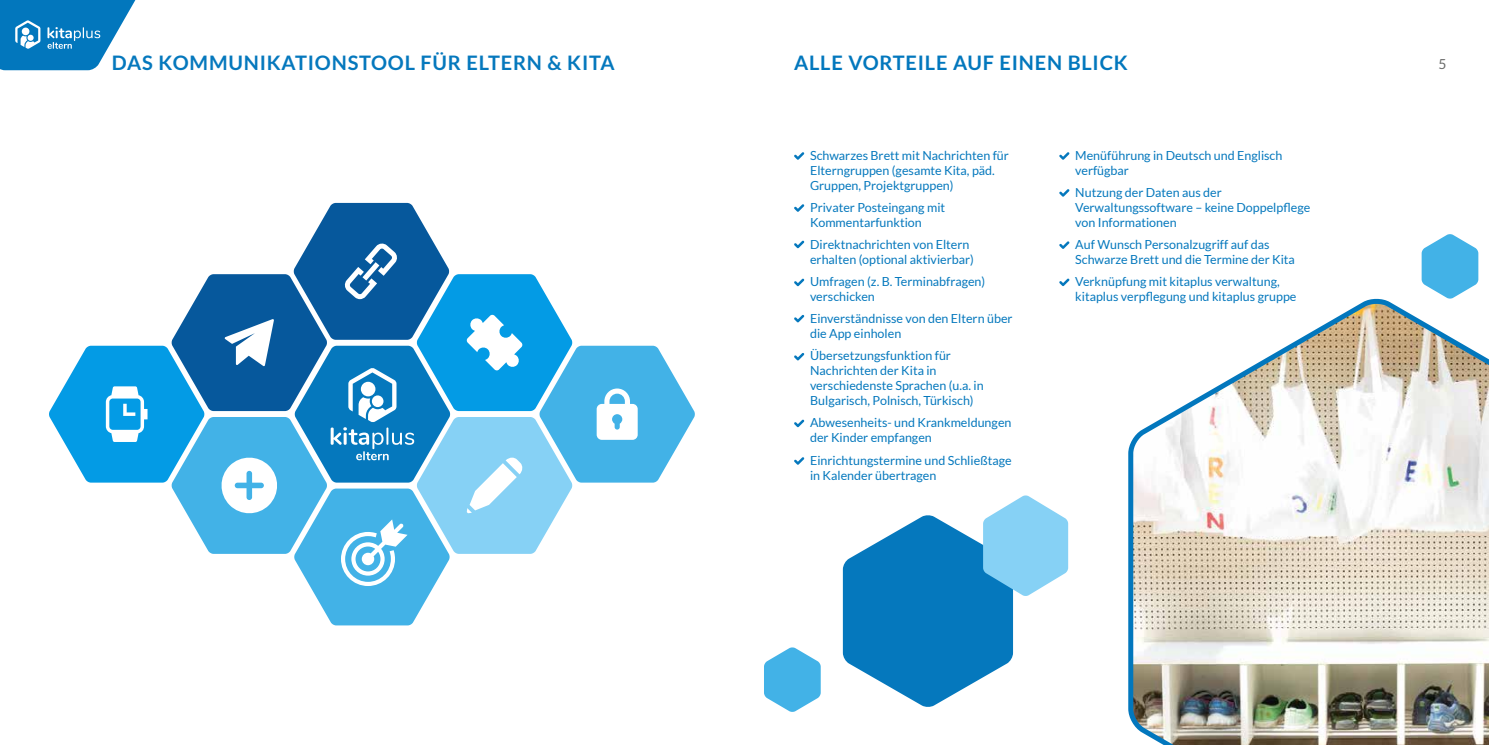
<style>
.page{position:relative;width:1489px;height:745px;background:#fff}
.page>*{position:absolute;margin:0;border:0;box-sizing:border-box;transform-origin:0 0}
.t1{font:700 20px "Lato";letter-spacing:.04em;color:#0578bd}
.t2{font:700 20px "Lato";letter-spacing:.04em;color:#0277bd}
.t3{font:13.75px "Lato";color:#676867}
.t4{font:12.5px/15px "Lato";color:#0578bd}
</style>
<div class="page">
<svg style="left:0;top:0;width:136px;height:70px"></svg>
<svg style="left:794px;top:152px;width:10px;height:8px"></svg>
<svg style="left:794px;top:204px;width:10px;height:8px"></svg>
<svg style="left:794px;top:278px;width:10px;height:8px"></svg>
<svg style="left:794px;top:240px;width:10px;height:8px"></svg>
<svg style="left:794px;top:315px;width:10px;height:7px"></svg>
<svg style="left:794px;top:353px;width:10px;height:7px"></svg>
<svg style="left:794px;top:419px;width:10px;height:8px"></svg>
<svg style="left:794px;top:457px;width:10px;height:7px"></svg>
<svg style="left:1059px;top:152px;width:10px;height:8px"></svg>
<svg style="left:1059px;top:189px;width:10px;height:7px"></svg>
<svg style="left:1059px;top:241px;width:10px;height:8px"></svg>
<svg style="left:1059px;top:278px;width:10px;height:8px"></svg>
<svg style="left:1421px;top:234px;width:57px;height:59px"></svg>
<svg style="left:842px;top:495px;width:226px;height:212px"></svg>
<svg style="left:1128px;top:293px;width:360px;height:451px"></svg>
<svg style="left:764px;top:647px;width:56px;height:64px"></svg>
<svg style="left:49px;top:203px;width:646px;height:422px"></svg>
<h1 class="t1" style="left:112px;top:51px;width:504px">DAS KOMMUNIKATIONSTOOL FÜR ELTERN &amp; KITA</h1>
<h1 class="t2" style="left:794px;top:51px;width:335px">ALLE VORTEILE AUF EINEN BLICK</h1>
<p class="t3" style="left:1438px;top:56px;width:9px">5</p>
<p class="t4" style="left:810px;top:147px;width:200px">Schwarzes Brett mit Nachrichten für<br>Elterngruppen (gesamte Kita, päd.<br>Gruppen, Projektgruppen)</p>
<p class="t4" style="left:810px;top:199px;width:137px">Privater Posteingang mit<br>Kommentarfunktion</p>
<p class="t4" style="left:810px;top:236px;width:165px">Direktnachrichten von Eltern erhalten (optional aktivierbar)</p>
<p class="t4" style="left:810px;top:274px;width:177px">Umfragen (z. B. Terminabfragen) verschicken</p>
<p class="t4" style="left:810px;top:311px;width:204px">Einverständnisse von den Eltern über die App einholen</p>
<p class="t4" style="left:810px;top:348px;width:175px">Übersetzungsfunktion für<br>Nachrichten der Kita in verschiedenste Sprachen (u.a. in<br>Bulgarisch, Polnisch, Türkisch)</p>
<p class="t4" style="left:810px;top:415px;width:203px">Abwesenheits- und Krankmeldungen der Kinder empfangen</p>
<p class="t4" style="left:810px;top:452px;width:203px">Einrichtungstermine und Schließtage in Kalender übertragen</p>
<p class="t4" style="left:1075px;top:147px;width:209px">Menüführung in Deutsch und Englisch verfügbar</p>
<p class="t4" style="left:1075px;top:184px;width:236px">Nutzung der Daten aus der<br>Verwaltungssoftware – keine Doppelpflege von Informationen</p>
<p class="t4" style="left:1075px;top:236px;width:221px">Auf Wunsch Personalzugriff auf das<br>Schwarze Brett und die Termine der Kita</p>
<p class="t4" style="left:1075px;top:274px;width:223px">Verknüpfung mit kitaplus verwaltung, kitaplus verpflegung und kitaplus gruppe</p>
</div>
